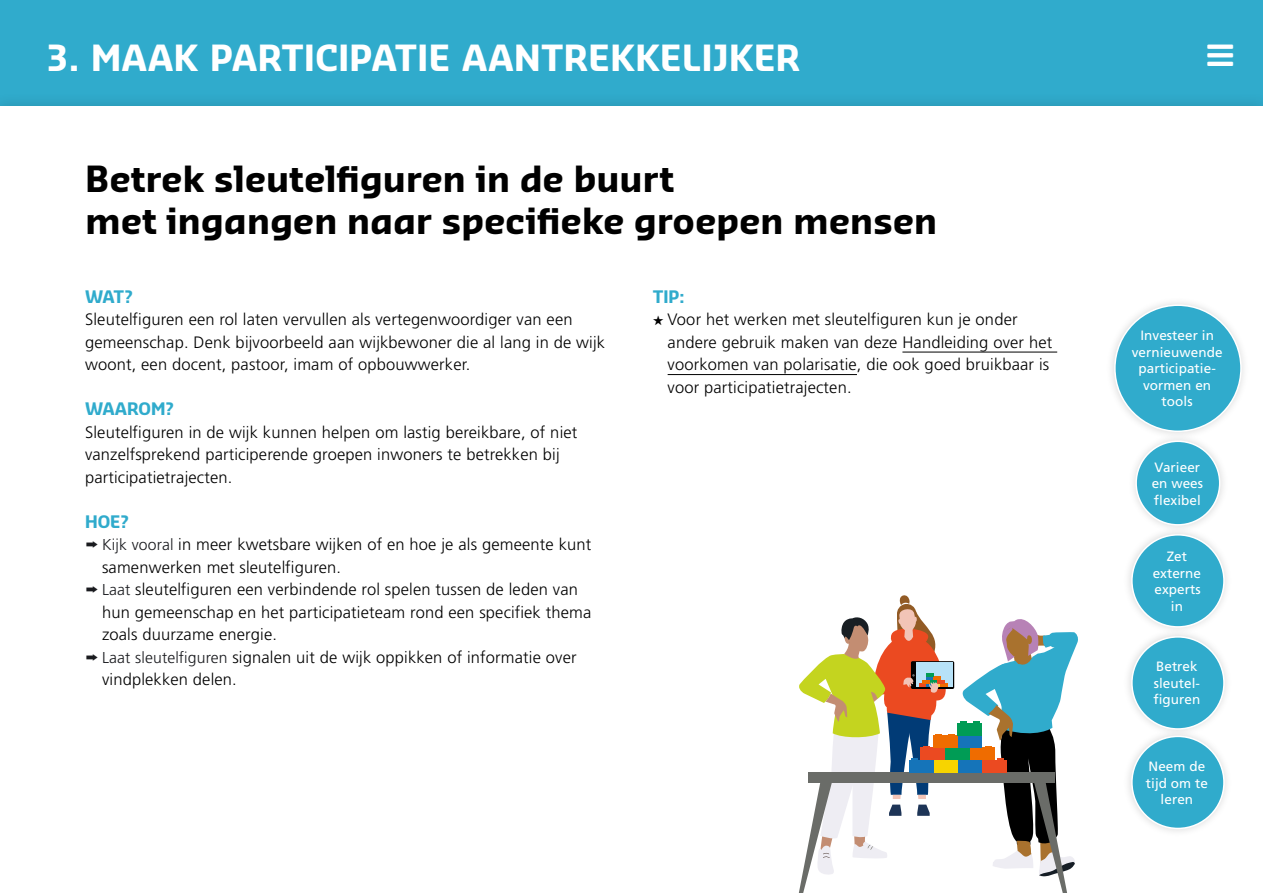
<style>
.page{position:relative;width:1263px;height:893px;background:#fff}
.page>*{position:absolute;margin:0;border:0;box-sizing:border-box;transform-origin:0 0}
.Hfdkop{font:700 34.5px/42px "Sansa Pro";letter-spacing:.01em;color:#000}
.t1{font:700 34.5px "Sansa Pro";letter-spacing:.01em;color:#fff}
.brood{font:300 16.5px/22.5px "Frutiger LT Pro";letter-spacing:.01em;color:#000}
.tussenkop_cyaan{font:700 16.5px "Sansa Pro";color:#30abcc}
.tussenkop{font:700 16.5px "Sansa Pro";color:#30abcc}
.t2{font:13.5px/16.5px "Frutiger LT Pro";letter-spacing:.005em;color:#fff;text-align:center}
.s1{font-size:15.75px;color:#1a1b1f}
</style>
<div class="page">
<div style="left:0;top:0;width:1263px;height:170px;background:#30abcc"></div>
<div style="left:0;top:106px;width:1263px;height:787px;background:#fff"></div>
<svg style="left:798px;top:595px;width:280px;height:298px"></svg>
<div style="left:1128px;top:433px;width:100px;height:100px;background:#000;opacity:.15"></div>
<div style="left:1136px;top:441px;width:84px;height:84px;background:#30abcc;border-radius:50%"></div>
<div style="left:1135px;top:441px;width:85px;height:85px;border:2px solid #fff;border-radius:50%"></div>
<div style="left:1123px;top:628px;width:110px;height:110px;background:#000;opacity:.15"></div>
<div style="left:1132px;top:637px;width:92px;height:92px;background:#30abcc;border-radius:50%"></div>
<div style="left:1131px;top:636px;width:94px;height:94px;border:2px solid #fff;border-radius:50%"></div>
<div style="left:1123px;top:728px;width:110px;height:109px;background:#000;opacity:.15"></div>
<div style="left:1132px;top:736px;width:92px;height:92px;background:#30abcc;border-radius:50%"></div>
<div style="left:1131px;top:736px;width:94px;height:93px;border:2px solid #fff;border-radius:50%"></div>
<div style="left:1123px;top:526px;width:110px;height:110px;background:#000;opacity:.15"></div>
<div style="left:1132px;top:535px;width:92px;height:92px;background:#30abcc;border-radius:50%"></div>
<div style="left:1131px;top:534px;width:94px;height:94px;border:2px solid #fff;border-radius:50%"></div>
<div style="left:1106px;top:297px;width:144px;height:144px;background:#000;opacity:.15"></div>
<div style="left:1115px;top:305px;width:126px;height:126px;background:#30abcc;border-radius:50%"></div>
<hr style="left:902px;top:352px;width:155px;height:1px;background:#000">
<hr style="left:668px;top:374px;width:189px;height:1px;background:#000">
<h1 class="t1" style="left:47px;top:34px;width:755px">3. MAAK PARTICIPATIE AANTREKKELIJKER</h1>
<p class="Hfdkop" style="left:85px;top:158px;width:853px">Betrek sleutelfiguren in de buurt<br>met ingangen naar specifieke groepen mensen</p>
<p class="tussenkop" style="left:85px;top:285px;width:49px">WAT?</p>
<p class="brood" style="left:85px;top:309px;width:522px">Sleutelfiguren een rol laten vervullen als vertegenwoordiger van een gemeenschap. Denk bijvoorbeeld aan wijkbewoner die al lang in de wijk woont, een docent, pastoor, imam of opbouwwerker.</p>
<p class="tussenkop_cyaan" style="left:85px;top:398px;width:90px">WAAROM?</p>
<p class="brood" style="left:85px;top:421px;width:494px">Sleutelfiguren in de wijk kunnen helpen om lastig bereikbare, of niet vanzelfsprekend participerende groepen inwoners te betrekken bij participatietrajecten.</p>
<p class="tussenkop_cyaan" style="left:85px;top:510px;width:45px">HOE?</p>
<p class="brood" style="left:102px;top:534px;width:491px"><span class="s1">Kijk vooral</span> in meer kwetsbare wijken of en hoe je als gemeente kunt samenwerken met sleutelfiguren.</p>
<p class="brood" style="left:102px;top:579px;width:491px"><span class="s1">Laat</span> sleutelfiguren een verbindende rol spelen tussen de leden van hun gemeenschap en het participatieteam rond een specifiek thema zoals duurzame energie.</p>
<p class="brood" style="left:102px;top:646px;width:476px"><span class="s1">Laat sleutelfiguren</span> signalen uit de wijk oppikken of informatie over vindplekken delen.</p>
<p class="tussenkop_cyaan" style="left:653px;top:285px;width:33px">TIP:</p>
<p class="brood" style="left:668px;top:308px;width:386px;text-indent:-15px">★ Voor het werken met sleutelfiguren kun je onder andere gebruik maken van deze Handleiding over het voorkomen van polarisatie, die ook goed bruikbaar is voor participatietrajecten.</p>
<p class="t2" style="left:1132px;top:327px;width:92px">Investeer in vernieuwende participatie&shy;vormen en tools</p>
<p class="t2" style="left:1152px;top:459px;width:53px;text-align:left">Varieer en wees flexibel</p>
<p class="t2" style="left:1153px;top:548px;width:50px">Zet externe experts in</p>
<p class="t2" style="left:1153px;top:659px;width:48px;text-align:left">Betrek sleutel&shy;figuren</p>
<p class="t2" style="left:1146px;top:758px;width:64px">Neem de tijd om te leren</p>
</div>
